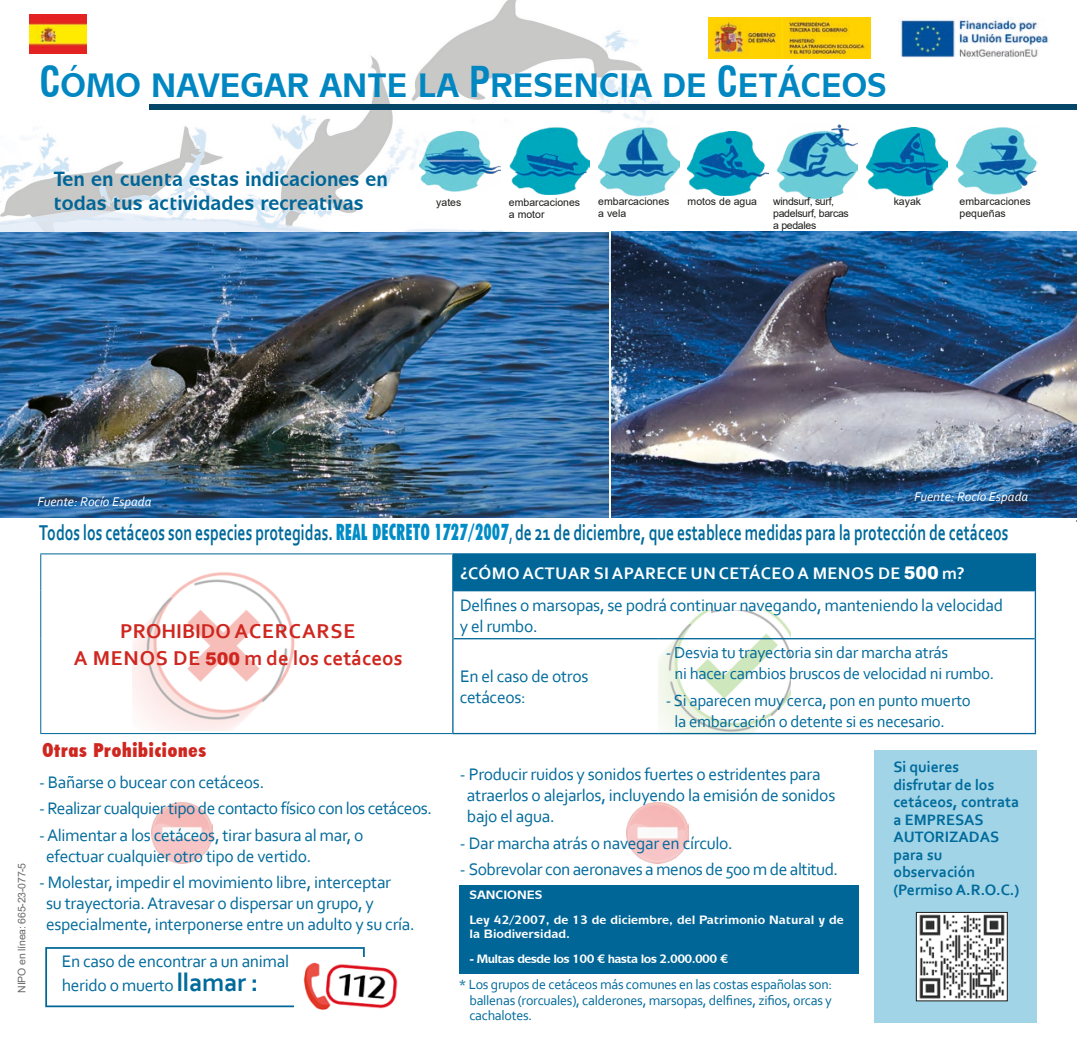
<style>
.page{position:relative;width:1077px;height:1042px;background:#fff}
.page>*{position:absolute;margin:0;border:0;box-sizing:border-box;transform-origin:0 0}
.t1{font:700 34.3px "Mixage IT Cby BT";color:#0087c2;scale:.93 1}
.t2{font:700 22.4px "Corbel";color:#006a9b;scale:.7 1}
.t3{font:700 21px/26.2px "Corbel";color:#cf2720;text-align:center}
.t4{font:700 20.82px/24.5px "Mixage IT Cby BT";color:#006698;scale:.93 1}
.t5{font:900 condensed 19.25px "Futura BT";letter-spacing:.04em;color:#cf2720}
.t6{font:17.5px/21px "Corbel";letter-spacing:-.02em;color:#006a9b}
.t7{font:700 17.5px "Corbel";letter-spacing:.02em;color:#fff}
.t8{font:16.8px/21px "Corbel";letter-spacing:-.02em;color:#006a9b}
.t9{font:700 15.75px/17.5px "Corbel";color:#006a9b}
.t10{font:14px/15.6px "Corbel";letter-spacing:-.02em;color:#006a9b;text-align:justify}
.t11{font:italic 13.3px "Corbel";color:#fff}
.t12{font:700 12.25px/14.7px "Mixage IT Cby BT";color:#fff}
.t13{font:700 12.25px "Mixage IT Cby BT";letter-spacing:-.05em;color:#fff}
.t14{font:10.5px/12.2px "Arial";color:#1d1d1b}
.t15{font:10.5px/12.2px "Arial";letter-spacing:-.03em;color:#1d1d1b}
.t16{font:10.5px "Arial";letter-spacing:-.02em;color:#6b6b6a}
.s1{font-family:"Swiss 721 BT";font-stretch:condensed;font-size:41.65px}
.s2{font-family:"Futura BT";font-weight:900;font-stretch:condensed;color:#008cc6}
.s3{font-weight:400;font-size:20.65px}
.s4{font-family:"Arial";font-weight:900;font-size:17.5px}
.s5{font-family:"Arial";font-weight:900}
.s6{font-weight:700;font-size:26.25px}
</style>
<div class="page">
<img style="left:132px;top:572px;width:163px;height:158px">
<img style="left:659px;top:610px;width:131px;height:125px">
<img style="left:0;top:0;width:826px;height:281px">
<img style="left:0;top:232px;width:608px;height:285px">
<img style="left:612px;top:232px;width:464px;height:285px">
<div style="left:149px;top:105px;width:927px;height:5px;background:#054668"></div>
<img style="left:626px;top:802px;width:62px;height:61px">
<img style="left:151px;top:802px;width:62px;height:61px">
<div style="left:874px;top:750px;width:162px;height:272px;background:#a0d4e6"></div>
<div style="left:453px;top:554px;width:582px;height:37px;background:#006698"></div>
<hr style="left:453px;top:638px;width:206px;height:1px;background:#006698">
<hr style="left:659px;top:638px;width:375px;height:1px;background:#006698">
<hr style="left:40px;top:553px;width:413px;height:1px;background:#006698">
<hr style="left:40px;top:733px;width:413px;height:1px;background:#006698">
<hr style="left:40px;top:554px;width:1px;height:37px;background:#006698">
<hr style="left:40px;top:591px;width:1px;height:48px;background:#006698">
<hr style="left:40px;top:639px;width:1px;height:94px;background:#006698">
<hr style="left:453px;top:553px;width:206px;height:1px;background:#006698">
<hr style="left:659px;top:553px;width:377px;height:1px;background:#006698">
<hr style="left:453px;top:733px;width:206px;height:1px;background:#006698">
<hr style="left:452px;top:554px;width:1px;height:37px;background:#006698">
<hr style="left:1034px;top:554px;width:2px;height:37px;background:#006698">
<hr style="left:452px;top:591px;width:1px;height:48px;background:#006698">
<hr style="left:1034px;top:591px;width:2px;height:48px;background:#006698">
<hr style="left:452px;top:639px;width:1px;height:94px;background:#006698">
<hr style="left:1034px;top:639px;width:2px;height:94px;background:#006698">
<hr style="left:659px;top:733px;width:377px;height:1px;background:#006698">
<img style="left:29px;top:15px;width:58px;height:38px">
<div style="left:459px;top:884px;width:399px;height:89px;background:#006698"></div>
<div style="left:45px;top:947px;width:320px;height:60px;border:2px solid #006698"></div>
<img style="left:294px;top:957px;width:104px;height:53px">
<img style="left:899px;top:17px;width:149px;height:41px">
<img style="left:708px;top:17px;width:162px;height:42px">
<img style="left:918px;top:914px;width:87px;height:85px">
<div style="left:916px;top:912px;width:91px;height:89px;border:1px solid #1d1d1b"></div>
<img style="left:419px;top:131px;width:81px;height:60px">
<img style="left:509px;top:126px;width:81px;height:68px">
<img style="left:598px;top:126px;width:81px;height:71px">
<img style="left:687px;top:131px;width:81px;height:65px">
<img style="left:777px;top:123px;width:80px;height:76px">
<img style="left:866px;top:127px;width:81px;height:70px">
<img style="left:956px;top:127px;width:81px;height:68px">
<p class="t1" style="left:39px;top:65px;width:912px"><span class="s1">C</span>ÓMO NAVEGAR ANTE LA <span class="s1">P</span>RESENCIA DE <span class="s1">C</span>ETÁCEOS</p>
<p class="t4" style="left:54px;top:166px;width:361px">Ten en cuenta estas indicaciones en todas tus actividades recreativas</p>
<p class="t15" style="left:773px;top:195px;width:77px">windsurf, surf, padelsurf, barcas a pedales</p>
<p class="t14" style="left:436px;top:196px;width:27px">yates</p>
<p class="t14" style="left:509px;top:196px;width:73px">embarcaciones a motor</p>
<p class="t14" style="left:598px;top:195px;width:73px">embarcaciones a vela</p>
<p class="t14" style="left:687px;top:195px;width:71px">motos de agua</p>
<p class="t14" style="left:893px;top:195px;width:29px">kayak</p>
<p class="t14" style="left:959px;top:195px;width:73px">embarcaciones pequeñas</p>
<p class="t16" style="left:14px;top:992px;width:131px;rotate:-90deg">NIPO en línea: 665-23-077-5</p>
<p class="t11" style="left:37px;top:494px;width:116px">Fuente: Rocío Espada</p>
<p class="t11" style="left:914px;top:488px;width:116px">Fuente: Rocío Espada</p>
<p class="t2" style="left:39px;top:519px;width:1385px">Todos los cetáceos son especies protegidas. <span class="s2">REAL DECRETO 1727/2007</span><span class="s3">,</span> de 21 de diciembre, que establece medidas para la protección de cetáceos</p>
<p class="t3" style="left:74px;top:618px;width:330px">PROHIBIDO ACERCARSE<br>A MENOS DE <span class="s4">500</span> m de los cetáceos</p>
<p class="t5" style="left:43px;top:738px;width:165px">Otras Prohibiciones</p>
<p class="t6" style="left:39px;top:771px;width:227px">- Bañarse o bucear con cetáceos.</p>
<p class="t6" style="left:39px;top:797px;width:394px">- Realizar cualquier tipo de contacto físico con los cetáceos.</p>
<p class="t6" style="left:46px;top:824px;width:319px;text-indent:-7px">- Alimentar a los cetáceos, tirar basura al mar, o efectuar cualquier otro tipo de vertido.</p>
<p class="t6" style="left:46px;top:871px;width:370px;text-indent:-7px">- Molestar, impedir el movimiento libre, interceptar<br>su trayectoria. Atravesar o dispersar un grupo, y especialmente, interponerse entre un adulto y su cría.</p>
<p class="t7" style="left:460px;top:562px;width:506px">¿CÓMO ACTUAR SI APARECE UN CETÁCEO A MENOS DE <span class="s5">500</span> m?</p>
<p class="t6" style="left:460px;top:594px;width:545px">Delfines o marsopas, se podrá continuar navegando, manteniendo la velocidad y el rumbo.</p>
<p class="t6" style="left:460px;top:665px;width:130px">En el caso de otros cetáceos:</p>
<p class="t8" style="left:674px;top:642px;width:321px;text-indent:-9px">- Desvia tu trayectoria sin dar marcha atrás<br>ni hacer cambios bruscos de velocidad ni rumbo.</p>
<p class="t8" style="left:674px;top:689px;width:298px;text-indent:-9px">- Si aparecen muy cerca, pon en punto muerto la embarcación o detente si es necesario.</p>
<p class="t6" style="left:467px;top:764px;width:370px;text-indent:-7px">- Producir ruidos y sonidos fuertes o estridentes para atraerlos o alejarlos, incluyendo la emisión de sonidos bajo el agua.</p>
<p class="t6" style="left:460px;top:832px;width:274px">- Dar marcha atrás o navegar en círculo.</p>
<p class="t6" style="left:460px;top:858px;width:380px">- Sobrevolar con aeronaves a menos de 500 m de altitud.</p>
<p class="t12" style="left:469px;top:887px;width:74px">SANCIONES</p>
<p class="t12" style="left:469px;top:912px;width:376px">Ley 42/2007, de 13 de diciembre, del Patrimonio Natural y de la Biodiversidad.</p>
<p class="t9" style="left:893px;top:758px;width:127px">Si quieres disfrutar de los cetáceos, contrata a EMPRESAS<br>AUTORIZADAS para su observación (Permiso A.R.O.C.)</p>
<p class="t6" style="left:62px;top:950px;width:229px">En caso de encontrar a un animal</p>
<p class="t13" style="left:469px;top:951px;width:260px">- Multas desde los 100 € hasta los 2.000.000 €</p>
<p class="t6" style="left:62px;top:974px;width:198px">herido o muerto <span class="s6">llamar :</span></p>
<p class="t10" style="left:469px;top:976px;width:364px;text-indent:-10px">* Los grupos de cetáceos más comunes en las costas españolas son: ballenas (rorcuales), calderones, marsopas, delfines, zifios, orcas y cachalotes.</p>
</div>
